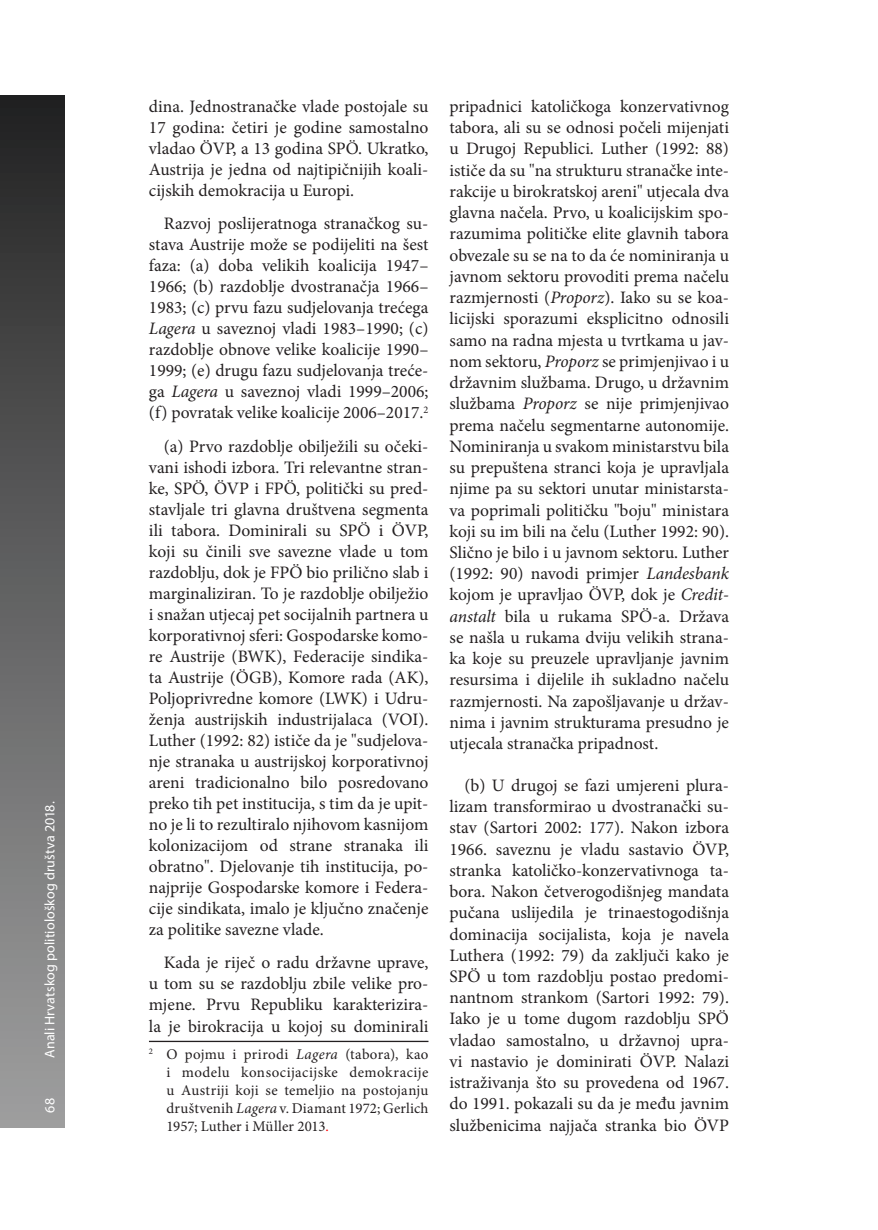
<style>
.page{position:relative;width:878px;height:1230px;background:#fff}
.page>*{position:absolute;margin:0;border:0;box-sizing:border-box;transform-origin:0 0}
.t1{font:17.5px/21.2px "Minion Pro";color:#231f20;text-align:justify}
.t2{font:14.88px/17.8px "Minion Pro";letter-spacing:.005em;color:#231f20;text-align:justify}
.t3{font:14px "Myriad Pro";letter-spacing:.01em;color:#fff}
.s1{font-style:italic}
.s2{color:#f00}
</style>
<div class="page">
<div style="left:0;top:95px;width:64px;height:1032px;background:linear-gradient(to bottom,#242425,#a1a1a2)"></div>
<hr style="left:149px;top:1040px;width:279px;height:2px;background:#231f20">
<p class="t3" style="left:41px;top:1057px;width:258px;rotate:-90deg">Anali Hrvatskog politiološkog društva 2018.</p>
<p class="t3" style="left:41px;top:1112px;width:16px;rotate:-90deg">68</p>
<p class="t1" style="left:149px;top:96px;width:281px">dina. Jednostranačke vlade postojale su 17 godina: četiri je godine samostalno vladao ÖVP, a 13 godina SPÖ. Ukratko, Austrija je jedna od najtipičnijih koali&shy;cijskih demokracija u Europi.</p>
<p class="t1" style="left:149px;top:213px;width:281px;text-indent:15px">Razvoj poslijeratnoga stranačkog su&shy;stava Austrije može se podijeliti na šest faza: (a) doba velikih koalicija 1947– 1966; (b) razdoblje dvostranačja 1966– 1983; (c) prvu fazu sudjelovanja trećega <span class="s1">Lagera</span> u saveznoj vladi 1983–1990; (c) razdoblje obnove velike koalicije 1990– 1999; (e) drugu fazu sudjelovanja treće&shy;ga <span class="s1">Lagera</span> u saveznoj vladi 1999–2006; (f) povratak velike koalicije 2006–2017.<sup>2</sup></p>
<p class="t1" style="left:149px;top:436px;width:281px;text-indent:15px">(a) Prvo razdoblje obilježili su očeki&shy;vani ishodi izbora. Tri relevantne stran&shy;ke, SPÖ, ÖVP i FPÖ, politički su pred&shy;stavljale tri glavna društvena segmenta ili tabora. Dominirali su SPÖ i ÖVP, koji su činili sve savezne vlade u tom razdoblju, dok je FPÖ bio prilično slab i marginaliziran. To je razdoblje obilježio i snažan utjecaj pet socijalnih partnera u korporativnoj sferi: Gospodarske komo&shy;re Austrije (BWK), Federacije sindika&shy;ta Austrije (ÖGB), Komore rada (AK), Poljoprivredne komore (LWK) i Udru&shy;ženja austrijskih industrijalaca (VOI).<br>Luther (1992: 82) ističe da je "sudjelova&shy;nje stranaka u austrijskoj korporativnoj areni tradicionalno bilo posredovano preko tih pet institucija, s tim da je upit&shy;no je li to rezultiralo njihovom kasnijom kolonizacijom od strane stranaka ili obratno". Djelovanje tih institucija, po&shy;najprije Gospodarske komore i Federa&shy;cije sindikata, imalo je ključno značenje za politike savezne vlade.</p>
<p class="t1" style="left:149px;top:952px;width:281px;text-indent:15px">Kada je riječ o radu državne uprave, u tom su se razdoblju zbile velike pro&shy;mjene. Prvu Republiku karakterizira&shy;la je birokracija u kojoj su dominirali</p>
<p class="t2" style="left:166px;top:1045px;width:263px;text-indent:-17px"><sup>2</sup> O pojmu i prirodi <span class="s1">Lagera</span> (tabora), kao i modelu konsocijacijske demokracije u Austriji koji se temeljio na postojanju društvenih <span class="s1">Lagera</span> v. Diamant 1972; Gerlich 1957; Luther i Müller 2013<span class="s2">.</span></p>
<p class="t1" style="left:449px;top:96px;width:281px">pripadnici katoličkoga konzervativnog tabora, ali su se odnosi počeli mijenjati u Drugoj Republici. Luther (1992: 88) ističe da su "na strukturu stranačke inte&shy;rakcije u birokratskoj areni" utjecala dva glavna načela. Prvo, u koalicijskim spo&shy;razumima političke elite glavnih tabora obvezale su se na to da će nominiranja u javnom sektoru provoditi prema načelu razmjernosti (<span class="s1">Proporz</span>). Iako su se koa&shy;licijski sporazumi eksplicitno odnosili samo na radna mjesta u tvrtkama u jav&shy;nom sektoru, <span class="s1">Proporz</span> se primjenjivao i u državnim službama. Drugo, u državnim službama <span class="s1">Proporz</span> se nije primjenjivao prema načelu segmentarne autonomije.<br>Nominiranja u svakom ministarstvu bila su prepuštena stranci koja je upravljala njime pa su sektori unutar ministarsta&shy;va poprimali političku "boju" ministara koji su im bili na čelu (Luther 1992: 90).<br>Slično je bilo i u javnom sektoru. Luther (1992: 90) navodi primjer <span class="s1">Landesbank </span>kojom je upravljao ÖVP, dok je <span class="s1">Credit&shy;anstalt</span> bila u rukama SPÖ-a. Država se našla u rukama dviju velikih strana&shy;ka koje su preuzele upravljanje javnim resursima i dijelile ih sukladno načelu razmjernosti. Na zapošljavanje u držav&shy;nima i javnim strukturama presudno je utjecala stranačka pripadnost.</p>
<p class="t1" style="left:449px;top:774px;width:281px;text-indent:15px">(b) U drugoj se fazi umjereni plura&shy;lizam transformirao u dvostranački su&shy;stav (Sartori 2002: 177). Nakon izbora 1966. saveznu je vladu sastavio ÖVP, stranka katoličko-konzervativnoga ta&shy;bora. Nakon četverogodišnjeg mandata pučana uslijedila je trinaestogodišnja dominacija socijalista, koja je navela Luthera (1992: 79) da zaključi kako je SPÖ u tom razdoblju postao predomi&shy;nantnom strankom (Sartori 1992: 79).<br>Iako je u tome dugom razdoblju SPÖ vladao samostalno, u državnoj upra&shy;vi nastavio je dominirati ÖVP. Nalazi istraživanja što su provedena od 1967. do 1991. pokazali su da je među javnim službenicima najjača stranka bio ÖVP</p>
</div>
